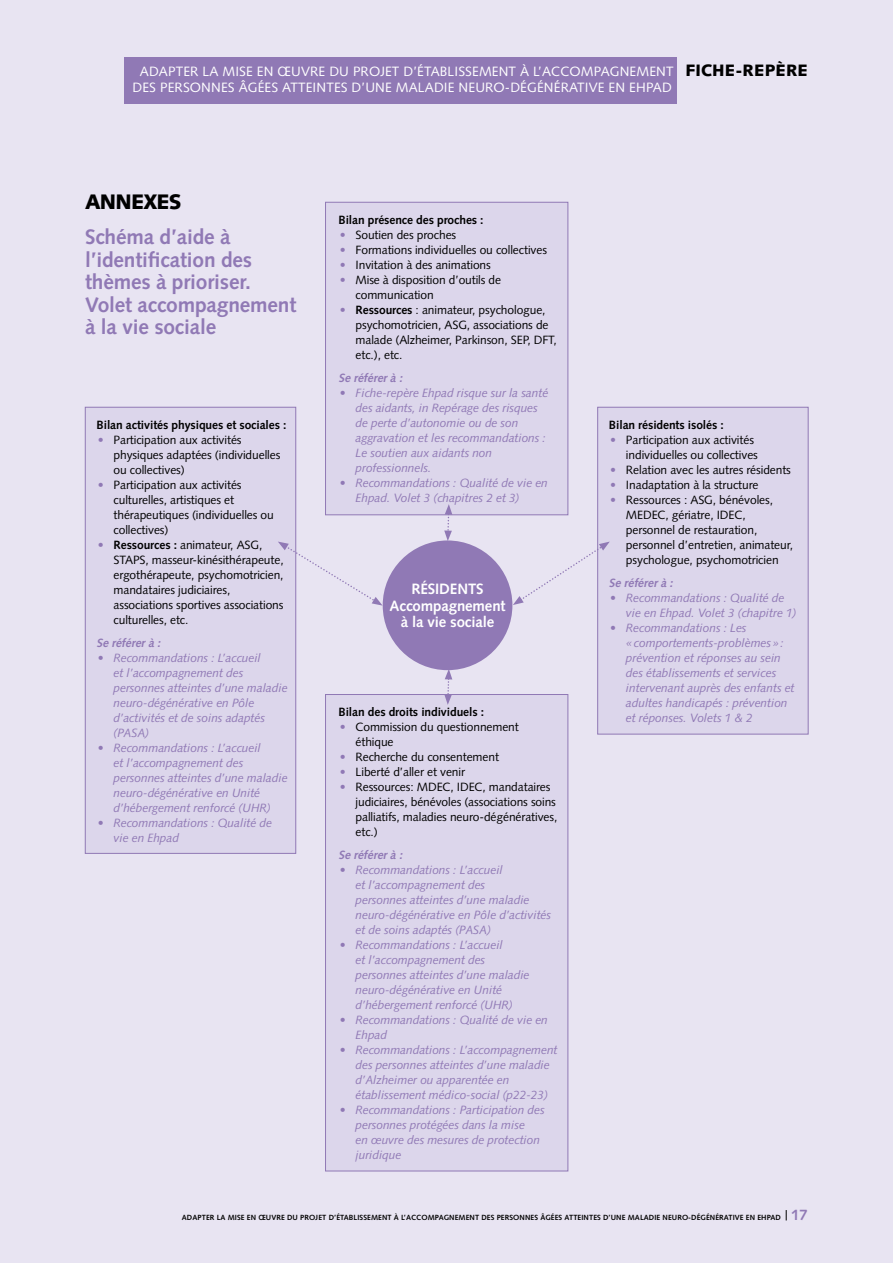
<style>
.page{position:relative;width:893px;height:1263px;background:#e8e4f2}
.page>*{position:absolute;margin:0;border:0;box-sizing:border-box;transform-origin:0 0}
.t1{font:700 21px/22.5px "Syntax LT Std";letter-spacing:-.01em;color:#9079b5}
.t2{font:900 21px "Syntax LT Std";letter-spacing:-.03em;color:#000}
.t3{font:700 15px/16.5px "Syntax LT Std";letter-spacing:-.01em;color:#fff;text-align:center}
.t4{font:13.5px/16.2px "Syntax LT Std";letter-spacing:.01em;color:#fff}
.t5{font:italic 12px/15px "Syntax LT Std";letter-spacing:-.01em;color:#9079b5}
.t6{font:12px/15px "Syntax LT Std";letter-spacing:-.01em;color:#000}
.t7{font:700 12px "Syntax LT Std";letter-spacing:-.01em;color:#000}
.t8{font:italic 700 12px "Syntax LT Std";color:#9079b5}
.t9{font:700 7.5px "Syntax LT Std";letter-spacing:.01em;color:#000}
.s1{font-weight:900;font-size:16.5px;color:#000}
.s2{color:#9079b5}
.s3{font-weight:700;color:#9079b5}
.s4{font-weight:700}
.s5{font-size:15px;color:#9079b5}
</style>
<div class="page">
<div style="left:124px;top:57px;width:553px;height:47px;background:#9079b5"></div>
<div style="left:85px;top:407px;width:211px;height:447px;background:#dcd6eb;border:1px solid #9079b5"></div>
<div style="left:597px;top:407px;width:211px;height:327px;background:#dcd6eb;border:1px solid #9079b5"></div>
<div style="left:325px;top:694px;width:243px;height:477px;background:#dcd6eb;border:1px solid #9079b5"></div>
<div style="left:325px;top:202px;width:243px;height:313px;background:#dcd6eb;border:1px solid #9079b5"></div>
<svg style="left:444px;top:504px;width:8px;height:36px"></svg>
<div style="left:383px;top:540px;width:129px;height:130px;background:#9079b5;border-radius:50%"></div>
<svg style="left:444px;top:670px;width:8px;height:35px"></svg>
<svg style="left:278px;top:542px;width:105px;height:64px"></svg>
<svg style="left:513px;top:542px;width:97px;height:63px"></svg>
<p class="t4" style="left:133px;top:63px;width:677px;text-indent:7px">ADAPTER LA MISE EN ŒUVRE DU PROJET D’ÉTABLISSEMENT À L’ACCOMPAGNEMENT <span class="s1">FICHE-REPÈRE<br></span>DES PERSONNES ÂGÉES ATTEINTES D’UNE MALADIE NEURO-DÉGÉNÉRATIVE EN EHPAD</p>
<h1 class="t2" style="left:85px;top:189px;width:98px">ANNEXES</h1>
<h1 class="t1" style="left:85px;top:226px;width:213px">Schéma d’aide à l’identification des thèmes à prioriser.<br>Volet accompagnement à la vie sociale</h1>
<p class="t7" style="left:97px;top:418px;width:191px">Bilan activités physiques et sociales :</p>
<p class="t6" style="left:114px;top:432px;width:168px;text-indent:-16px"><span class="s2">•</span> Participation aux activités physiques adaptées (individuelles ou collectives)</p>
<p class="t6" style="left:114px;top:477px;width:162px;text-indent:-16px"><span class="s2">•</span> Participation aux activités culturelles, artistiques et thérapeutiques (individuelles ou collectives)</p>
<p class="t6" style="left:114px;top:537px;width:172px;text-indent:-16px"><span class="s3">•</span> <span class="s4">Ressources :</span> animateur, ASG,<br>STAPS, masseur-kinésithérapeute, ergothérapeute, psychomotricien, mandataires judiciaires, associations sportives associations culturelles, etc.</p>
<p class="t8" style="left:97px;top:636px;width:68px">Se référerà :</p>
<p class="t5" style="left:114px;top:650px;width:176px;text-indent:-16px">• Recommandations : L’accueil<br>et l’accompagnement des personnes atteintes d’une maladie neuro-dégénérative en Pôle d’activités et de soins adaptés (PASA)</p>
<p class="t5" style="left:114px;top:740px;width:176px;text-indent:-16px">• Recommandations : L’accueil<br>et l’accompagnement des personnes atteintes d’une maladie neuro-dégénérative en Unité d’hébergement renforcé (UHR)</p>
<p class="t5" style="left:114px;top:815px;width:160px;text-indent:-16px">• Recommandations : Qualité de vie en Ehpad</p>
<p class="t7" style="left:338px;top:213px;width:147px">Bilan présence des proches :</p>
<p class="t6" style="left:340px;top:227px;width:118px"><span class="s2">•</span> Soutien des proches</p>
<p class="t6" style="left:340px;top:242px;width:209px"><span class="s2">•</span> Formations individuelles ou collectives</p>
<p class="t6" style="left:340px;top:257px;width:152px"><span class="s2">•</span> Invitation à des animations</p>
<p class="t6" style="left:356px;top:272px;width:147px;text-indent:-16px"><span class="s2">•</span> Mise à disposition d’outils de communication</p>
<p class="t6" style="left:356px;top:302px;width:203px;text-indent:-16px"><span class="s3">•</span> <span class="s4">Ressources</span> : animateur, psychologue, psychomotricien, ASG, associations de malade (Alzheimer, Parkinson, SEP, DFT, etc.), etc.</p>
<p class="t8" style="left:338px;top:371px;width:68px">Se référerà :</p>
<p class="t5" style="left:355px;top:385px;width:194px;text-indent:-16px">• Fiche-repère Ehpad risque sur la santé des aidants, in Repérage des risques de perte d’autonomie ou de son aggravation et les recommandations :<br>Le soutien aux aidants non professionnels.</p>
<p class="t5" style="left:355px;top:475px;width:194px;text-indent:-16px">• Recommandations : Qualité de vie en<br>Ehpad. Volet 3 (chapitres 2 et 3)</p>
<p class="t3" style="left:390px;top:581px;width:117px">RÉSIDENTS<br>Accompagnement à la vie sociale</p>
<p class="t7" style="left:338px;top:705px;width:147px">Bilan des droits individuels :</p>
<p class="t6" style="left:356px;top:719px;width:165px;text-indent:-16px"><span class="s2">•</span> Commission du questionnement éthique</p>
<p class="t6" style="left:340px;top:749px;width:161px"><span class="s2">•</span> Recherche du consentement</p>
<p class="t6" style="left:340px;top:764px;width:127px"><span class="s2">•</span> Liberté d’aller et venir</p>
<p class="t6" style="left:356px;top:779px;width:203px;text-indent:-16px"><span class="s2">•</span> Ressources: MDEC, IDEC, mandataires judiciaires, bénévoles (associations soins palliatifs, maladies neuro-dégénératives, etc.)</p>
<p class="t8" style="left:338px;top:848px;width:68px">Se référerà :</p>
<p class="t5" style="left:355px;top:863px;width:197px;text-indent:-16px">• Recommandations : L’accueil<br>et l’accompagnement des<br>personnes atteintes d’une maladie neuro-dégénérative en Pôle d’activités et de soins adaptés (PASA)</p>
<p class="t5" style="left:355px;top:938px;width:176px;text-indent:-16px">• Recommandations : L’accueil<br>et l’accompagnement des personnes atteintes d’une maladie neuro-dégénérative en Unité d’hébergement renforcé (UHR)</p>
<p class="t5" style="left:355px;top:1013px;width:194px;text-indent:-16px">• Recommandations : Qualité de vie en<br>Ehpad</p>
<p class="t5" style="left:355px;top:1043px;width:204px;text-indent:-16px">• Recommandations : L’accompagnement des personnes atteintes d’une maladie d’Alzheimer ou apparentée en établissement médico-social (p22-23)</p>
<p class="t5" style="left:355px;top:1103px;width:191px;text-indent:-16px">• Recommandations : Participation des personnes protégées dans la mise<br>en œuvre des mesures de protection juridique</p>
<p class="t7" style="left:609px;top:418px;width:116px">Bilan résidents isolés :</p>
<p class="t6" style="left:626px;top:432px;width:133px;text-indent:-16px"><span class="s2">•</span> Participation aux activités individuelles ou collectives</p>
<p class="t6" style="left:610px;top:462px;width:182px"><span class="s2">•</span> Relation avec les autres résidents</p>
<p class="t6" style="left:610px;top:477px;width:150px"><span class="s2">•</span> Inadaptation à la structure</p>
<p class="t6" style="left:626px;top:492px;width:169px;text-indent:-16px"><span class="s2">•</span> Ressources : ASG, bénévoles,<br>MEDEC, gériatre, IDEC, personnel de restauration, personnel d’entretien, animateur, psychologue, psychomotricien</p>
<p class="t8" style="left:609px;top:576px;width:68px">Se référerà :</p>
<p class="t5" style="left:626px;top:590px;width:172px;text-indent:-16px">• Recommandations : Qualité de vie en Ehpad. Volet 3 (chapitre 1)</p>
<p class="t5" style="left:626px;top:620px;width:170px;text-indent:-16px">• Recommandations : Les «comportements-problèmes»: prévention et réponses au sein des établissements et services intervenant auprès des enfants et adultes handicapés : prévention et réponses. Volets 1 &amp; 2</p>
<p class="t9" style="left:182px;top:1213px;width:627px">ADAPTER LA MISE EN ŒUVRE DU PROJET D’ÉTABLISSEMENT À L’ACCOMPAGNEMENT DES PERSONNES ÂGÉES ATTEINTES D’UNE MALADIE NEURO-DÉGÉNÉRATIVE EN EHPAD <span class="s5">17</span></p>
</div>
